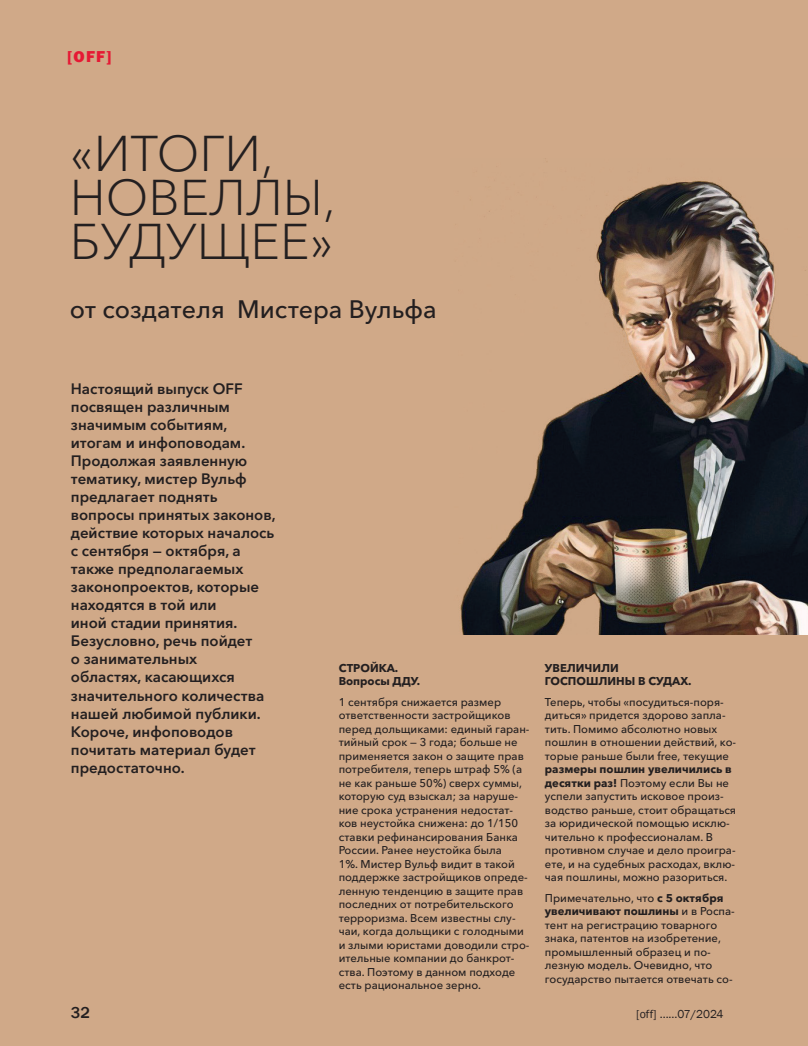
<style>
.page{position:relative;width:808px;height:1046px;background:#fff}
.page>*{position:absolute;margin:0;border:0;box-sizing:border-box;transform-origin:0 0}
.t1{font:300 49.75px/43.8px "Avenir Next Cyr";color:#231f20}
.t2{font:500 25px "Avenir Next Cyr";color:#231f20}
.t3{font:800 16.25px "Franklin Gothic";color:#e61934}
.t4{font:500 16.25px "Franklin Gothic";color:#231f20}
.t5{font:600 15px/18px "Avenir Next Cyr";color:#231f20}
.t6{font:11.88px "Franklin Gothic";color:#231f20}
.t7{font:500 11.25px/13.5px "Avenir Next Cyr";color:#231f20}
.t8{font:700 11.25px/13.5px "Avenir Next Cyr";color:#231f20}
.s1{font-weight:700}
</style>
<div class="page">
<div style="left:0;top:0;width:808px;height:1045px;background:#d0a988"></div>
<img style="left:460px;top:181px;width:348px;height:453px">
<h3 class="t3" style="left:68px;top:46px;width:45px">[OFF]</h3>
<h1 class="t1" style="left:70px;top:132px;width:267px">«ИТОГИ,<br>НОВЕЛЛЫ,<br>БУДУЩЕЕ»</h1>
<h2 class="t2" style="left:70px;top:294px;width:368px">от создателя Мистера Вульфа</h2>
<p class="t5" style="left:71px;top:380px;width:206px">Настоящий выпуск OFF посвящен различным значимым событиям, итогам и инфоповодам.<br>Продолжая заявленную тематику, мистер Вульф предлагает поднять вопросы принятых законов, действие которых началось с сентября — октября, а также предполагаемых законопроектов, которые находятся в той или<br>иной стадии принятия.<br>Безусловно, речь пойдет<br>о занимательных<br>областях, касающихся значительного количества нашей любимой публики.<br>Короче, инфоповодов почитать материал будет предостаточно.</p>
<p class="t8" style="left:339px;top:660px;width:83px">СТРОЙКА.<br>Вопросы ДДУ.</p>
<p class="t7" style="left:339px;top:694px;width:192px">1 сентября снижается размер ответственности застройщиков перед дольщиками: единый гаран&shy;тийный срок — 3 года; больше не применяется закон о защите прав потребителя, теперь штраф 5% (а не как раньше 50%) сверх суммы, которую суд взыскал; за наруше&shy;ние срока устранения недостат&shy;ков неустойка снижена: до 1/150 ставки рефинансирования Банка<br>России. Ранее неустойка была<br>1%. Мистер Вульф видит в такой поддержке застройщиков опреде&shy;ленную тенденцию в защите прав последних от потребительского терроризма. Всем известны слу&shy;чаи, когда дольщики с голодными и злыми юристами доводили стро&shy;ительные компании до банкрот&shy;ства. Поэтому в данном подходе есть рациональное зерно.</p>
<p class="t8" style="left:545px;top:660px;width:148px">УВЕЛИЧИЛИ<br>ГОСПОШЛИНЫ В СУДАХ.</p>
<p class="t7" style="left:545px;top:694px;width:193px">Теперь, чтобы «посудиться-поря&shy;диться» придется здорово запла&shy;тить. Помимо абсолютно новых пошлин в отношении действий, ко&shy;торые раньше были free, текущие</p>
<p class="t7" style="left:545px;top:762px;width:193px"><span class="s1">размеры пошлин увеличились в десятки раз!</span> Поэтому если Вы не успели запустить исковое произ&shy;водство раньше, стоит обращаться за юридической помощью исклю&shy;чительно к профессионалам. В противном случае и дело проигра&shy;ете, и на судебных расходах, вклю&shy;чая пошлины, можно разориться.</p>
<p class="t7" style="left:545px;top:891px;width:191px">Примечательно, что <span class="s1">с 5 октября увеличивают пошлины</span> и в Роспа&shy;тент на регистрацию товарного знака, патентов на изобретение, промышленный образец и по&shy;лезную модель. Очевидно, что государство пытается отвечать со-</p>
<h3 class="t4" style="left:71px;top:1002px;width:21px">32</h3>
<p class="t6" style="left:636px;top:1006px;width:89px">[off] ......07/2024</p>
</div>
